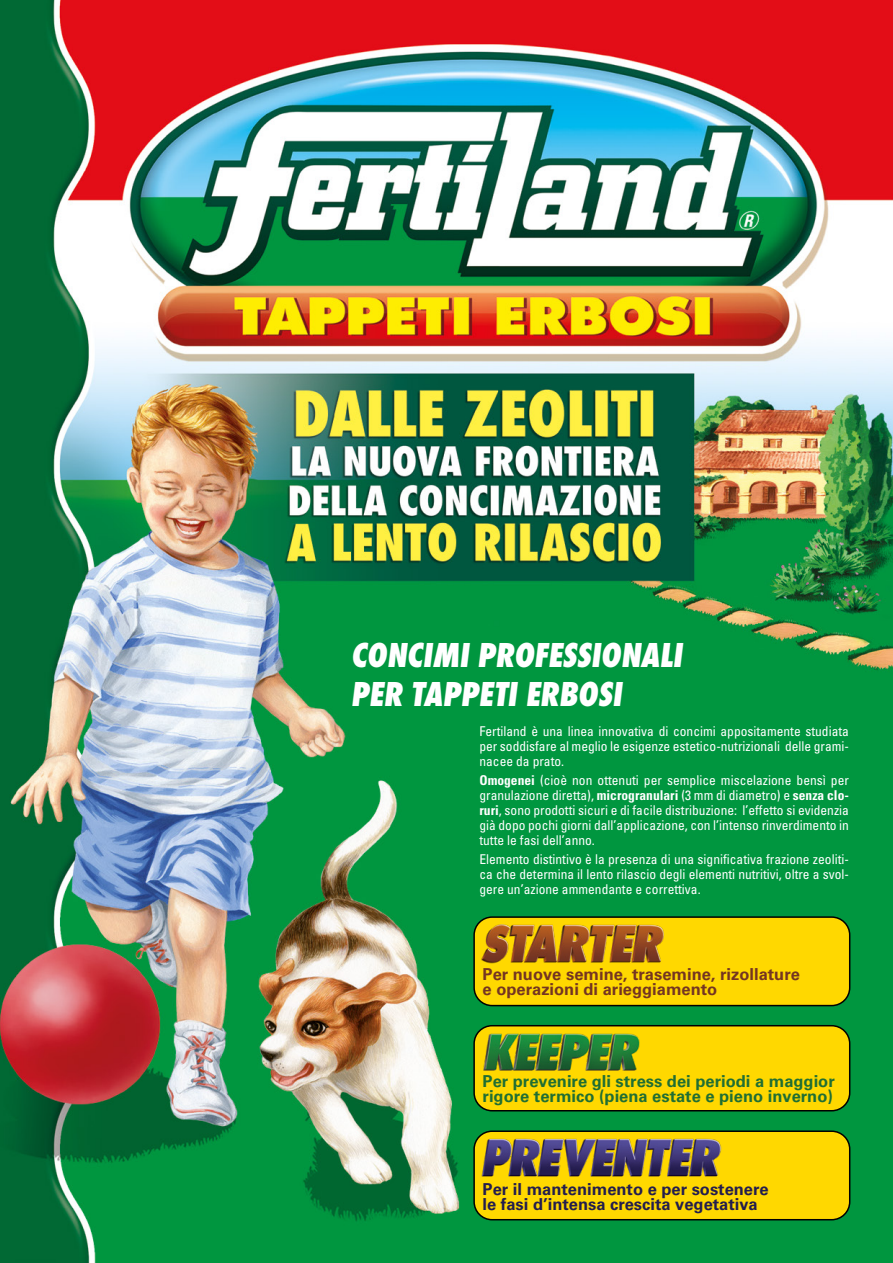
<style>
.page{position:relative;width:893px;height:1263px;background:#fff}
.page>*{position:absolute;margin:0;border:0;box-sizing:border-box;transform-origin:0 0}
.t1{font:italic 800 36px/39px "Futura PT Cond";color:#fff}
.t2{font:700 16.5px/15px "Univers";color:#206e33}
.t3{font:700 16.5px/15px "Univers";color:#231d4e}
.t4{font:700 16.5px/15px "Univers";color:#743522}
.t5{font:condensed 13.5px/15px "Univers";color:#fff;text-align:justify}
.s1{font-weight:700}
</style>
<div class="page">
<img style="left:0;top:0;width:893px;height:1263px">
<div style="left:474px;top:1026px;width:376px;height:85px;background:#ffd800;border-radius:18px"></div>
<div style="left:473px;top:1025px;width:377px;height:86px;border:2px solid #000;border-radius:18px"></div>
<img style="left:478px;top:1028px;width:162px;height:43px">
<div style="left:474px;top:917px;width:376px;height:88px;background:#ffd800;border-radius:18px"></div>
<div style="left:473px;top:916px;width:377px;height:90px;border:2px solid #000;border-radius:18px"></div>
<img style="left:478px;top:920px;width:186px;height:44px">
<div style="left:474px;top:1131px;width:376px;height:89px;background:#ffd800;border-radius:18px"></div>
<div style="left:473px;top:1130px;width:377px;height:90px;border:2px solid #000;border-radius:18px"></div>
<img style="left:478px;top:1134px;width:244px;height:43px">
<h1 class="t1" style="left:352px;top:636px;width:333px">CONCIMI PROFESSIONALI<br>PER TAPPETI ERBOSI</h1>
<p class="t5" style="left:479px;top:723px;width:371px">Fertiland è una linea innovativa di concimi appositamente studiata per soddisfare al meglio le esigenze estetico-nutrizionali delle grami&shy;nacee da prato.</p>
<p class="t5" style="left:479px;top:772px;width:371px"><span class="s1">Omogenei</span> (cioè non ottenuti per semplice miscelazione bensì per granulazione diretta), <span class="s1">microgranulari</span> (3 mm di diametro) e <span class="s1">senza clo&shy;ruri</span>, sono prodotti sicuri e di facile distribuzione: l’effetto si evidenzia già dopo pochi giorni dall’applicazione, con l’intenso rinverdimento in tutte le fasi dell’anno.</p>
<p class="t5" style="left:479px;top:851px;width:371px">Elemento distintivo è la presenza di una significativa frazione zeoliti&shy;ca che determina il lento rilascio degli elementi nutritivi, oltre a svol&shy;gere un’azione ammendante e correttiva.</p>
<p class="t4" style="left:483px;top:967px;width:319px">Per nuove semine, trasemine, rizollature e operazioni di arieggiamento</p>
<p class="t2" style="left:483px;top:1073px;width:354px">Per prevenire gli stress dei periodi a maggior rigore termico (piena estate e pieno inverno)</p>
<p class="t3" style="left:483px;top:1181px;width:288px">Per il mantenimento e per sostenere le fasi d’intensa crescita vegetativa</p>
</div>
